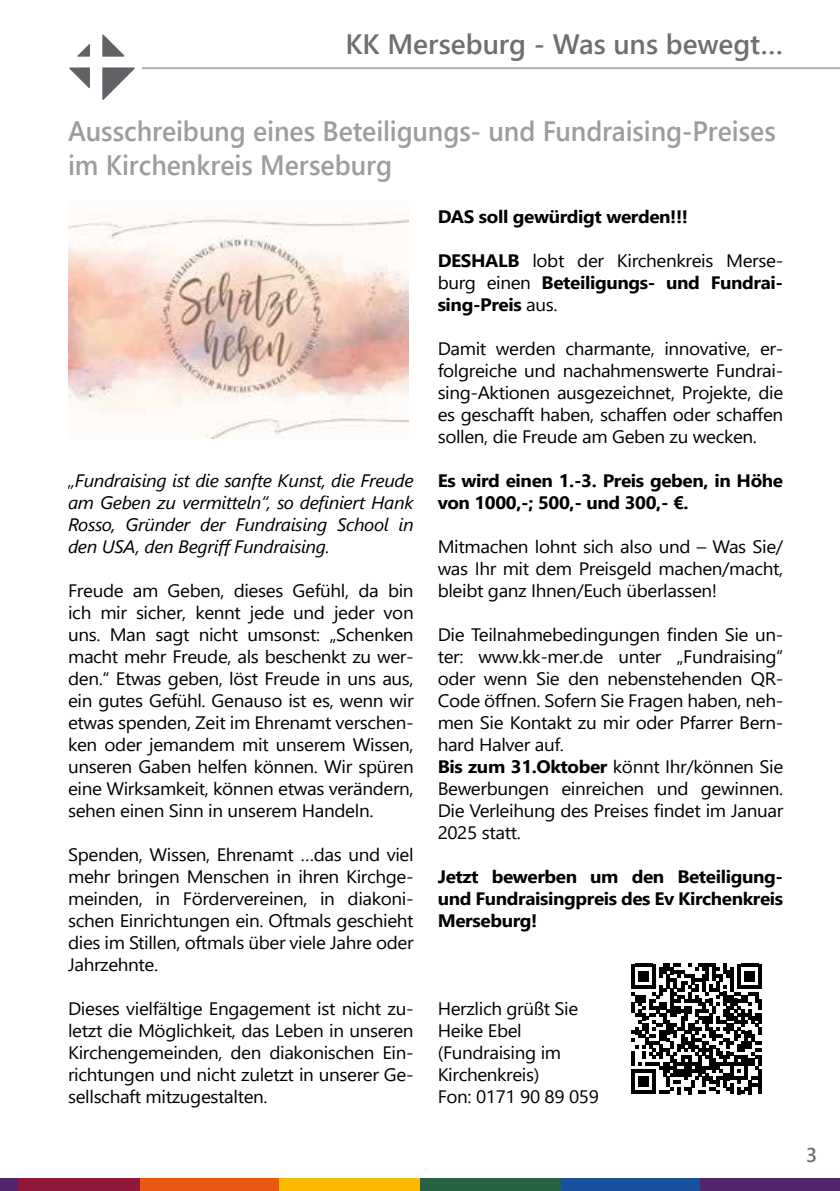
<style>
.page{position:relative;width:840px;height:1191px;background:#fff}
.page>*{position:absolute;margin:0;border:0;box-sizing:border-box;transform-origin:0 0}
.t1{font:600 28px/33.6px "Segoe UI";color:#9d9d9c;scale:.95 1}
.t2{font:600 28px "Segoe UI";color:#706f6f}
.t3{font:600 20px "Segoe UI";color:#706f6f}
.t4{font:18px/22px "Segoe UI";letter-spacing:-.02em;color:#000;text-align:justify;scale:1.05 1}
.t5{font:700 18px/22px "Segoe UI";letter-spacing:-.02em;color:#000;text-align:justify;scale:1.05 1}
.t6{font:italic 18px/22px "Segoe UI";letter-spacing:-.02em;color:#000;text-align:justify;scale:1.05 1}
.s1{font-weight:400}
.s2{font-weight:700}
</style>
<div class="page">
<div style="left:139px;top:1178px;width:140px;height:13px;background:#ea5711"></div>
<div style="left:279px;top:1178px;width:141px;height:13px;background:#fbb900"></div>
<div style="left:0;top:1178px;width:139px;height:13px;background:#91183b"></div>
<div style="left:560px;top:1178px;width:140px;height:13px;background:#18529f"></div>
<div style="left:700px;top:1178px;width:139px;height:13px;background:#51246b"></div>
<div style="left:420px;top:1178px;width:140px;height:13px;background:#276243"></div>
<div style="left:0;top:1178px;width:18px;height:13px;background:#51246b"></div>
<img style="left:68px;top:213px;width:340px;height:226px">
<svg style="left:631px;top:963px;width:130px;height:131px"></svg>
<hr style="left:758px;top:1069px;width:3px;height:25px;background:#000">
<hr style="left:142px;top:67px;width:697px;height:2px;background:#b3b2b2">
<svg style="left:69px;top:34px;width:66px;height:66px"></svg>
<h1 class="t2" style="left:345px;top:17px;width:439px">KK Merseburg - Was uns bewegt…</h1>
<h1 class="t1" style="left:68px;top:112px;width:746px">Ausschreibung eines Beteiligungs- und Fundraising-Preises im Kirchenkreis Merseburg</h1>
<p class="t6" style="left:68px;top:467px;width:330px">„Fundraising ist die sanfte Kunst, die Freude am Geben zu vermitteln“, so definiert Hank Rosso, Gründer der Fundraising School in den USA, den Begriff Fundraising.</p>
<p class="t4" style="left:68px;top:578px;width:330px">Freude am Geben, dieses Gefühl, da bin ich mir sicher, kennt jede und jeder von uns. Man sagt nicht umsonst: „Schenken macht mehr Freude, als beschenkt zu wer&shy;den.“ Etwas geben, löst Freude in uns aus, ein gutes Gefühl. Genauso ist es, wenn wir etwas spenden, Zeit im Ehrenamt verschen&shy;ken oder jemandem mit unserem Wissen, unseren Gaben helfen können. Wir spüren eine Wirksamkeit, können etwas verändern, sehen einen Sinn in unserem Handeln.</p>
<p class="t4" style="left:68px;top:842px;width:330px">Spenden, Wissen, Ehrenamt …das und viel mehr bringen Menschen in ihren Kirchge&shy;meinden, in Fördervereinen, in diakoni&shy;schen Einrichtungen ein. Oftmals geschieht dies im Stillen, oftmals über viele Jahre oder Jahrzehnte.</p>
<p class="t4" style="left:68px;top:996px;width:330px">Dieses vielfältige Engagement ist nicht zu&shy;letzt die Möglichkeit, das Leben in unseren Kirchengemeinden, den diakonischen Ein&shy;richtungen und nicht zuletzt in unserer Ge&shy;sellschaft mitzugestalten.</p>
<p class="t5" style="left:437px;top:204px;width:240px">DAS soll gewürdigt werden!!!</p>
<p class="t5" style="left:437px;top:248px;width:330px">DESHALB <span class="s1">lobt der Kirchenkreis Merse&shy;burg einen</span> Beteiligungs- und Fundrai&shy;sing-Preis <span class="s1">aus.</span></p>
<p class="t4" style="left:437px;top:336px;width:330px">Damit werden charmante, innovative, er&shy;folgreiche und nachahmenswerte Fundrai&shy;sing-Aktionen ausgezeichnet, Projekte, die es geschafft haben, schaffen oder schaffen sollen, die Freude am Geben zu wecken.</p>
<p class="t5" style="left:437px;top:468px;width:330px">Es wird einen 1.-3. Preis geben, in Höhe von 1000,-; 500,- und 300,- €.</p>
<p class="t4" style="left:437px;top:534px;width:330px">Mitmachen lohnt sich also und – Was Sie/ was Ihr mit dem Preisgeld machen/macht, bleibt ganz Ihnen/Euch überlassen!</p>
<p class="t4" style="left:437px;top:622px;width:330px;text-align:left">Die Teilnahmebedingungen finden Sie un&shy;ter: www.kk-mer.de unter „Fundraising“ oder wenn Sie den nebenstehenden QR-Code öffnen. Sofern Sie Fragen haben, neh&shy;men Sie Kontakt zu mir oder Pfarrer Bern&shy;hard Halver auf.<br><span class="s2">Bis zum 31.Oktober</span> könnt Ihr/können Sie Bewerbungen einreichen und gewinnen.<br>Die Verleihung des Preises findet im Januar 2025 statt.</p>
<p class="t5" style="left:437px;top:864px;width:330px">Jetzt bewerben um den Beteiligung&shy;und Fundraisingpreis des Ev Kirchenkreis Merseburg!</p>
<p class="t4" style="left:437px;top:996px;width:155px;text-align:left">Herzlich grüßt Sie<br>Heike Ebel (Fundraising im<br>Kirchenkreis)<br>Fon: 0171 90 89 059</p>
<p class="t3" style="left:805px;top:1135px;width:13px">3</p>
</div>
